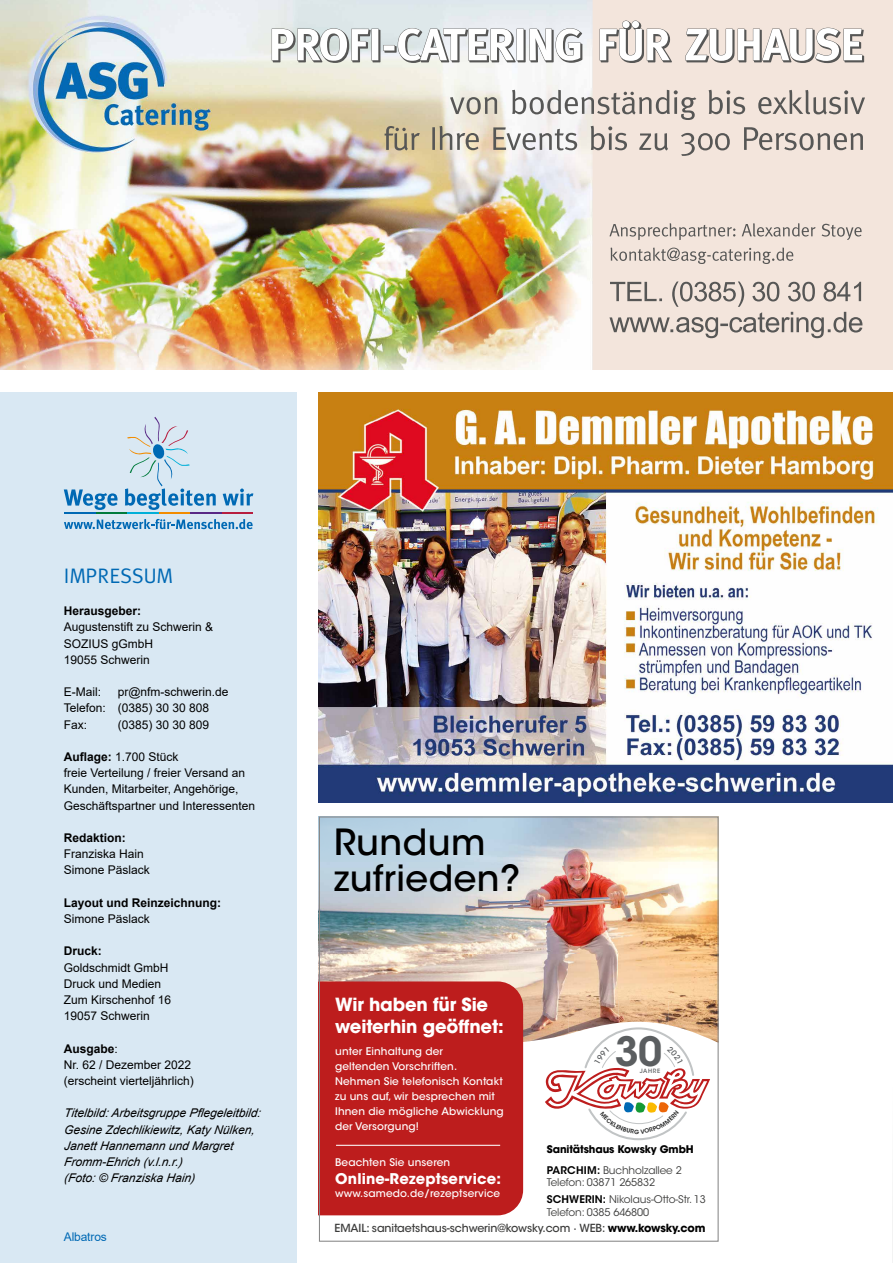
<style>
.page{position:relative;width:893px;height:1263px;background:#fff}
.page>*{position:absolute;margin:0;border:0;box-sizing:border-box;transform-origin:0 0}
.t1{font:600 40.05px "ITC Avant Garde Std";color:#5b5e60}
.t2{font:500 35.85px/36px "ITC Avant Garde Std";letter-spacing:.01em;color:#000}
.t3{font:21px "Meta";color:#0069b4}
.t4{font:700 18px/21.6px "ITC Avant Garde Std";letter-spacing:-.01em;color:#fff}
.t5{font:700 14.7px "ITC Avant Garde Std";letter-spacing:.01em;color:#fff}
.t6{font:12px/16.2px "Arial";color:#000}
.t7{font:italic 12px/16.2px "Arial";color:#000}
.t8{font:700 12px/16.2px "Arial";color:#000}
.t9{font:12px "Arial";letter-spacing:-.01em;color:#0069b4}
.t10{font:500 11.1px "ITC Avant Garde Std";letter-spacing:-.01em;color:#3c3c3b}
.t11{font:500 10.5px/15px "ITC Avant Garde Std";letter-spacing:.01em;color:#fff}
.t12{font:10.5px/17.1px "ITC Avant Garde Std";letter-spacing:-.01em;color:#3c3c3b}
.t13{font:700 10.5px/20.1px "ITC Avant Garde Std";letter-spacing:-.01em;color:#000}
.t14{font:500 5.85px "ITC Avant Garde Std";letter-spacing:.12em;color:#5b5e60}
.s1{font-weight:700}
.s2{font-weight:400}
.s3{font-weight:700;color:#000}
.s4{font-weight:600}
.s5{font-weight:400;color:#3c3c3b}
.s6{font-weight:600;color:#000}
</style>
<div class="page">
<div style="left:0;top:392px;width:297px;height:871px;background:#d9e8f3"></div>
<img style="left:319px;top:392px;width:574px;height:410px">
<img style="left:0;top:0;width:893px;height:370px">
<img style="left:399px;top:22px;width:442px;height:41px">
<img style="left:398px;top:21px;width:441px;height:40px">
<svg style="left:64px;top:489px;width:54px;height:21px"></svg>
<svg style="left:125px;top:417px;width:91px;height:93px"></svg>
<svg style="left:223px;top:488px;width:30px;height:17px"></svg>
<svg style="left:64px;top:519px;width:189px;height:10px"></svg>
<hr style="left:221px;top:512px;width:32px;height:1px;background:#b71e3f">
<hr style="left:190px;top:512px;width:32px;height:1px;background:#582885">
<hr style="left:159px;top:512px;width:31px;height:1px;background:#f28c00">
<hr style="left:127px;top:512px;width:32px;height:1px;background:#00afd8">
<hr style="left:96px;top:512px;width:31px;height:1px;background:#007b3c">
<hr style="left:64px;top:512px;width:32px;height:1px;background:#0069b4">
<img style="left:321px;top:818px;width:396px;height:182px">
<img style="left:523px;top:1000px;width:46px;height:42px">
<img style="left:569px;top:1000px;width:50px;height:26px">
<img style="left:619px;top:1000px;width:50px;height:25px">
<img style="left:669px;top:1000px;width:48px;height:42px">
<div style="left:321px;top:981px;width:202px;height:234px;background:#bd1d1d"></div>
<hr style="left:336px;top:1145px;width:164px;height:1px;background:#fff">
<svg style="left:892px;top:1206px;width:1px;height:57px"></svg>
<svg style="left:545px;top:1026px;width:165px;height:115px"></svg>
<p class="t3" style="left:64px;top:563px;width:110px">IMPRESSUM</p>
<p class="t6" style="left:64px;top:603px;width:151px"><span class="s1">Herausgeber:<br></span>Augustenstift zu Schwerin &amp;<br>SOZIUS gGmbH<br>19055 Schwerin</p>
<p class="t6" style="left:64px;top:684px;width:39px">E-Mail:</p>
<p class="t6" style="left:64px;top:684px;width:166px;text-indent:54px">pr@nfm-schwerin.de<br>Telefon: (0385) 30 30 808<br>Fax:</p>
<p class="t6" style="left:118px;top:716px;width:93px">(0385) 30 30 809</p>
<p class="t6" style="left:64px;top:748px;width:193px"><span class="s1">Auflage:</span> 1.700 Stück<br>freie Verteilung / freier Versand an<br>Kunden, Mitarbeiter, Angehörige,<br>Geschäftspartner und Interessenten</p>
<p class="t6" style="left:64px;top:829px;width:88px"><span class="s1">Redaktion:<br></span>Franziska Hain<br>Simone Päslack</p>
<p class="t8" style="left:64px;top:894px;width:159px">Layout und Reinzeichnung:<br><span class="s2">Simone Päslack</span></p>
<p class="t6" style="left:64px;top:943px;width:109px"><span class="s1">Druck:<br></span>Goldschmidt GmbH<br>Druck und Medien<br>Zum Kirschenhof 16<br>19057 Schwerin</p>
<p class="t6" style="left:64px;top:1040px;width:132px"><span class="s1">Ausgabe</span>:<br>Nr. 62 / Dezember 2022 (erscheint vierteljährlich)</p>
<p class="t7" style="left:64px;top:1105px;width:200px">Titelbild: Arbeitsgruppe Pflegeleitbild:<br>Gesine Zdechlikiewitz, Katy Nülken,<br>Janett Hannemann und Margret<br>Fromm-Ehrich (v.l.n.r.)<br>(Foto: © Franziska Hain)</p>
<p class="t9" style="left:64px;top:1228px;width:45px">Albatros</p>
<p class="t2" style="left:334px;top:824px;width:188px">Rundum zufrieden?</p>
<p class="t4" style="left:335px;top:993px;width:170px">Wir haben für Sie weiterhin geöffnet:</p>
<p class="t11" style="left:335px;top:1044px;width:170px">unter Einhaltung der<br>geltenden Vorschriften.<br>Nehmen Sie telefonisch Kontakt zu uns auf, wir besprechen mit<br>Ihnen die mögliche Abwicklung der Versorgung!</p>
<p class="t11" style="left:335px;top:1155px;width:116px">Beachten Sie unseren</p>
<p class="t5" style="left:335px;top:1168px;width:167px">Online-Rezeptservice:</p>
<p class="t11" style="left:335px;top:1186px;width:167px">www.samedo.de/rezeptservice</p>
<p class="t10" style="left:335px;top:1221px;width:372px">EMAIL: sanitaetshaus-schwerin@kowsky.com · WEB: <span class="s3">www.kowsky.com</span></p>
<p class="t1" style="left:615px;top:1025px;width:49px">30</p>
<p class="t14" style="left:640px;top:1067px;width:22px">JAHRE</p>
<p class="t13" style="left:547px;top:1139px;width:148px">Sanitätshaus Kowsky GmbH<br><span class="s4">PARCHIM:</span> <span class="s5">Buchholzallee 2</span></p>
<p class="t12" style="left:547px;top:1174px;width:161px">Telefon: 03871 265832<br><span class="s6">SCHWERIN:</span> Nikolaus-Otto-Str. 13</p>
<p class="t12" style="left:547px;top:1203px;width:104px">Telefon: 0385 646800</p>
</div>
